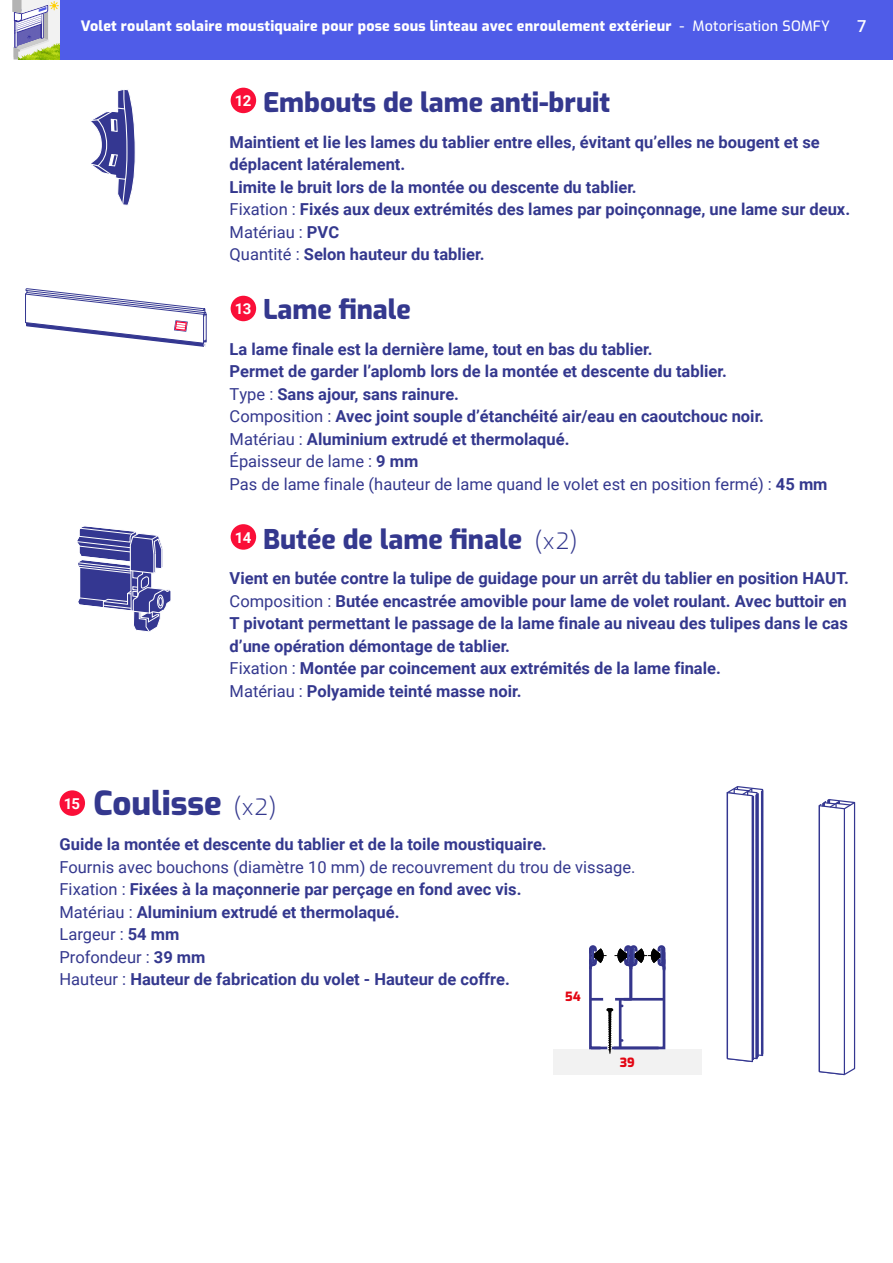
<style>
.page{position:relative;width:893px;height:1263px;background:#fff}
.page>*{position:absolute;margin:0;border:0;box-sizing:border-box;transform-origin:0 0}
.t1{font:800 33px "Exo";color:#34388e}
.t2{font:800 27px "Exo";color:#34388e}
.t3{font:700 16.5px/22.5px "Roboto";color:#34388e}
.t4{font:500 16.5px "Roboto";color:#fff}
.t5{font:800 14.25px "Exo";letter-spacing:.015em;color:#fff}
.t6{font:800 12.6px "Exo";color:#e30613}
.s1{font-weight:500}
.s2{font-weight:400}
.s3{font-weight:300;font-size:22.5px}
</style>
<div class="page">
<div style="left:231px;top:88px;width:25px;height:25px;background:#fa0f38;border-radius:50%"></div>
<div style="left:231px;top:296px;width:25px;height:25px;background:#fa0f38;border-radius:50%"></div>
<div style="left:231px;top:524px;width:25px;height:26px;background:#fa0f38;border-radius:50%"></div>
<svg style="left:91px;top:89px;width:45px;height:117px"></svg>
<svg style="left:77px;top:526px;width:94px;height:106px"></svg>
<svg style="left:25px;top:288px;width:182px;height:59px"></svg>
<svg style="left:726px;top:786px;width:38px;height:277px"></svg>
<svg style="left:818px;top:799px;width:38px;height:277px"></svg>
<div style="left:60px;top:790px;width:25px;height:26px;background:#fa0f38;border-radius:50%"></div>
<div style="left:553px;top:1049px;width:149px;height:25px;background:#f2f2f2"></div>
<svg style="left:589px;top:945px;width:77px;height:109px"></svg>
<div style="left:60px;top:0;width:833px;height:60px;background:#4f5ce8"></div>
<svg style="left:13px;top:0;width:47px;height:60px"></svg>
<p class="t5" style="left:81px;top:15px;width:751px">Volet roulant solaire moustiquaire pour pose sous linteau avec enroulement extérieur <span class="s1">- Motorisation SOMFY</span></p>
<p class="t4" style="left:857px;top:14px;width:11px">7</p>
<h2 class="t2" style="left:235px;top:82px;width:377px"><sup>12</sup> Embouts de lame anti-bruit</h2>
<p class="t3" style="left:230px;top:130px;width:622px">Maintient et lie les lames du tablier entre elles, évitant qu’elles ne bougent et se déplacent latéralement.<br>Limite le bruit lors de la montée ou descente du tablier.<br><span class="s2">Fixation :</span> Fixés aux deux extrémités des lames par poinçonnage, une lame sur deux.<br><span class="s2">Matériau :</span> PVC<br><span class="s2">Quantité :</span> Selon hauteur du tablier.</p>
<h2 class="t2" style="left:235px;top:289px;width:178px"><sup>13</sup> Lame finale</h2>
<p class="t3" style="left:230px;top:337px;width:599px">La lame finale est la dernière lame, tout en bas du tablier.<br>Permet de garder l’aplomb lors de la montée et descente du tablier.<br><span class="s2">Type :</span> Sans ajour, sans rainure.<br><span class="s2">Composition :</span> Avec joint souple d’étanchéité air/eau en caoutchouc noir.<br><span class="s2">Matériau :</span> Aluminium extrudé et thermolaqué.<br><span class="s2">Épaisseur de lame :</span> 9 mm<br><span class="s2">Pas de lame finale (hauteur de lame quand le volet est en position fermé) :</span> 45 mm</p>
<h2 class="t2" style="left:235px;top:518px;width:344px"><sup>14</sup> Butée de lame finale <span class="s3">(x2)</span></h2>
<p class="t3" style="left:230px;top:566px;width:621px">Vient en butée contre la tulipe de guidage pour un arrêt du tablier en position HAUT.<br><span class="s2">Composition :</span> Butée encastrée amovible pour lame de volet roulant. Avec buttoir en T pivotant permettant le passage de la lame finale au niveau des tulipes dans le cas d’une opération démontage de tablier.<br><span class="s2">Fixation :</span> Montée par coincement aux extrémités de la lame finale.<br><span class="s2">Matériau :</span> Polyamide teinté masse noir.</p>
<h1 class="t1" style="left:64px;top:777px;width:215px"><sup>15</sup> Coulisse <span class="s3">(x2)</span></h1>
<p class="t3" style="left:60px;top:833px;width:489px">Guide la montée et descente du tablier et de la toile moustiquaire.</p>
<p class="t3" style="left:60px;top:855px;width:577px"><span class="s2">Fournis avec bouchons (diamètre 10 mm) de recouvrement du trou de vissage.<br>Fixation :</span> Fixées à la maçonnerie par perçage en fond avec vis.<br><span class="s2">Matériau :</span> Aluminium extrudé et thermolaqué.<br><span class="s2">Largeur :</span> 54 mm<br><span class="s2">Profondeur :</span> 39 mm<br><span class="s2">Hauteur :</span> Hauteur de fabrication du volet - Hauteur de coffre.</p>
<p class="t6" style="left:565px;top:986px;width:17px">54</p>
<p class="t6" style="left:620px;top:1052px;width:16px">39</p>
</div>
